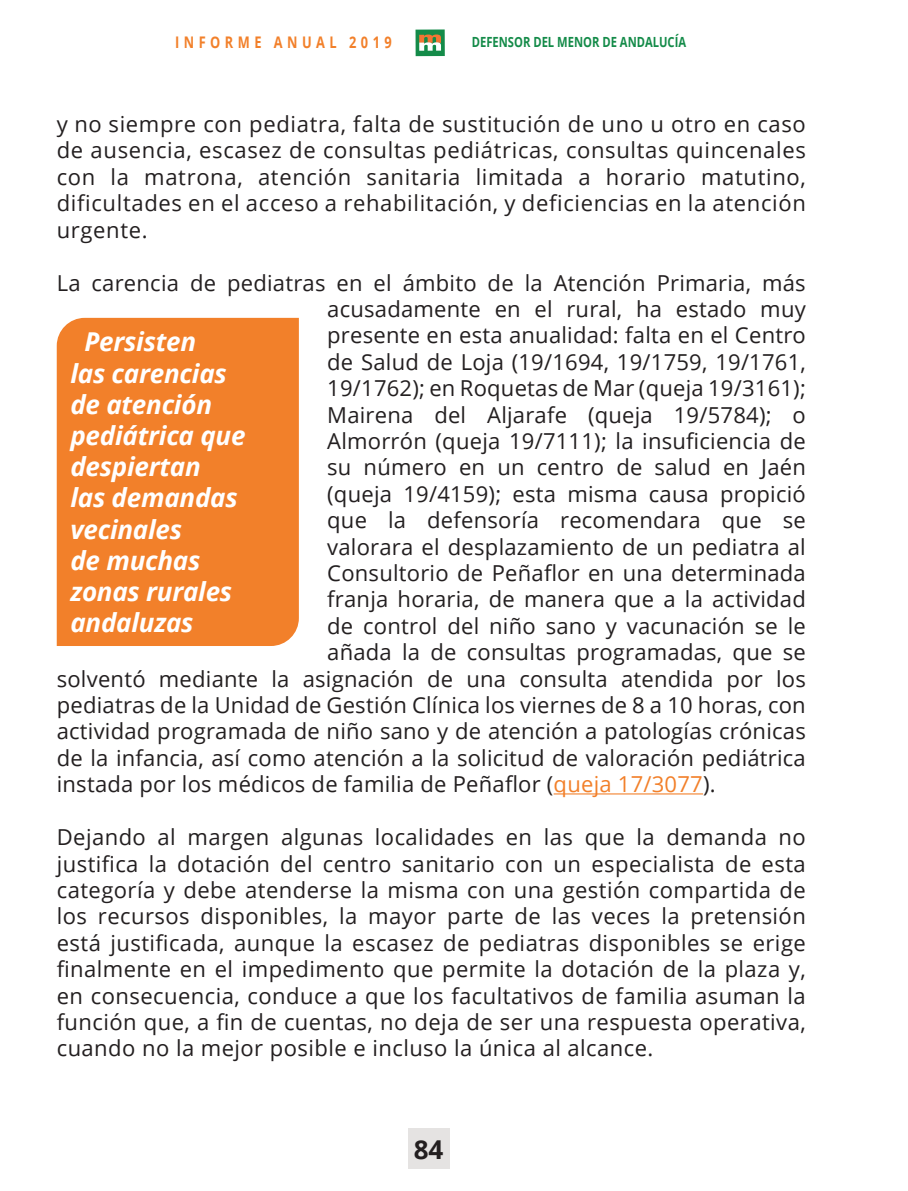
<style>
.page{position:relative;width:908px;height:1191px;background:#fff}
.page>*{position:absolute;margin:0;border:0;box-sizing:border-box;transform-origin:0 0}
.destacado{font:italic 700 26px/31.2px "Open Sans";letter-spacing:-.01em;color:#fff}
.t1{font:700 26px "Open Sans";color:#231f20}
.t2{font:22px/26.4px "Open Sans";letter-spacing:.01em;color:#231f20;text-align:justify}
.t3{font:700 16px "Open Sans";letter-spacing:.35em;color:#f2802a;scale:.8 1}
.t4{font:700 14px "Open Sans";color:#148b49;scale:.8 1}
.s1{color:#f2802a}
</style>
<div class="page">
<div style="left:408px;top:1128px;width:41px;height:41px;background:#e5e3e2"></div>
<div style="left:415px;top:29px;width:29px;height:27px;background:#148b49"></div>
<svg style="left:419px;top:35px;width:22px;height:16px"></svg>
<hr style="left:553px;top:793px;width:149px;height:1px;background:#f2802a">
<div style="left:56px;top:317px;width:243px;height:329px;background:#f2802a"></div>
<p class="t3" style="left:175px;top:31px;width:272px">INFORME ANUAL 2019</p>
<p class="t4" style="left:471px;top:32px;width:269px">DEFENSOR DEL MENOR DE ANDALUCÍA</p>
<p class="t2" style="left:57px;top:110px;width:750px">y no siempre con pediatra, falta de sustitución de uno u otro en caso de ausencia, escasez de consultas pediátricas, consultas quincenales con la matrona, atención sanitaria limitada a horario matutino, dificultades en el acceso a rehabilitación, y deficiencias en la atención urgente.</p>
<p class="t2" style="left:57px;top:269px;width:750px">La carencia de pediatras en el ámbito de la Atención Primaria, más</p>
<p class="t2" style="left:327px;top:295px;width:480px">acusadamente en el rural, ha estado muy</p>
<p class="t2" style="left:327px;top:321px;width:480px">presente en esta anualidad: falta en el Centro</p>
<p class="t2" style="left:327px;top:348px;width:480px">de Salud de Loja (19/1694, 19/1759, 19/1761,</p>
<p class="t2" style="left:327px;top:374px;width:480px">19/1762); en Roquetas de Mar (queja 19/3161);</p>
<p class="t2" style="left:327px;top:401px;width:480px">Mairena del Aljarafe (queja 19/5784); o</p>
<p class="t2" style="left:327px;top:427px;width:480px">Almorrón (queja 19/7111); la insuficiencia de</p>
<p class="t2" style="left:327px;top:453px;width:480px">su número en un centro de salud en Jaén</p>
<p class="t2" style="left:327px;top:480px;width:480px">(queja 19/4159); esta misma causa propició</p>
<p class="t2" style="left:327px;top:506px;width:480px">que la defensoría recomendara que se</p>
<p class="t2" style="left:327px;top:533px;width:480px">valorara el desplazamiento de un pediatra al</p>
<p class="t2" style="left:327px;top:559px;width:480px">Consultorio de Peñaflor en una determinada</p>
<p class="t2" style="left:327px;top:585px;width:480px">franja horaria, de manera que a la actividad</p>
<p class="t2" style="left:327px;top:612px;width:480px">de control del niño sano y vacunación se le</p>
<p class="t2" style="left:327px;top:638px;width:480px">añada la de consultas programadas, que se</p>
<p class="t2" style="left:57px;top:665px;width:750px">solventó mediante la asignación de una consulta atendida por los</p>
<p class="t2" style="left:57px;top:691px;width:750px">pediatras de la Unidad de Gestión Clínica los viernes de 8 a 10 horas, con</p>
<p class="t2" style="left:57px;top:717px;width:750px">actividad programada de niño sano y de atención a patologías crónicas</p>
<p class="t2" style="left:57px;top:744px;width:750px">de la infancia, así como atención a la solicitud de valoración pediátrica</p>
<p class="t2" style="left:57px;top:770px;width:660px">instada por los médicos de familia de Peñaflor (<span class="s1">queja 17/3077</span>).</p>
<p class="t2" style="left:57px;top:823px;width:750px">Dejando al margen algunas localidades en las que la demanda no justifica la dotación del centro sanitario con un especialista de esta categoría y debe atenderse la misma con una gestión compartida de los recursos disponibles, la mayor parte de las veces la pretensión está justificada, aunque la escasez de pediatras disponibles se erige finalmente en el impedimento que permite la dotación de la plaza y, en consecuencia, conduce a que los facultativos de familia asuman la función que, a fin de cuentas, no deja de ser una respuesta operativa, cuando no la mejor posible e incluso la única al alcance.</p>
<p class="destacado" style="left:70px;top:326px;width:176px;text-indent:14px">Persisten<br>las carencias de atención pediátrica que despiertan<br>las demandas vecinales<br>de muchas zonas rurales andaluzas</p>
<p class="t1" style="left:413px;top:1131px;width:31px">84</p>
</div>
